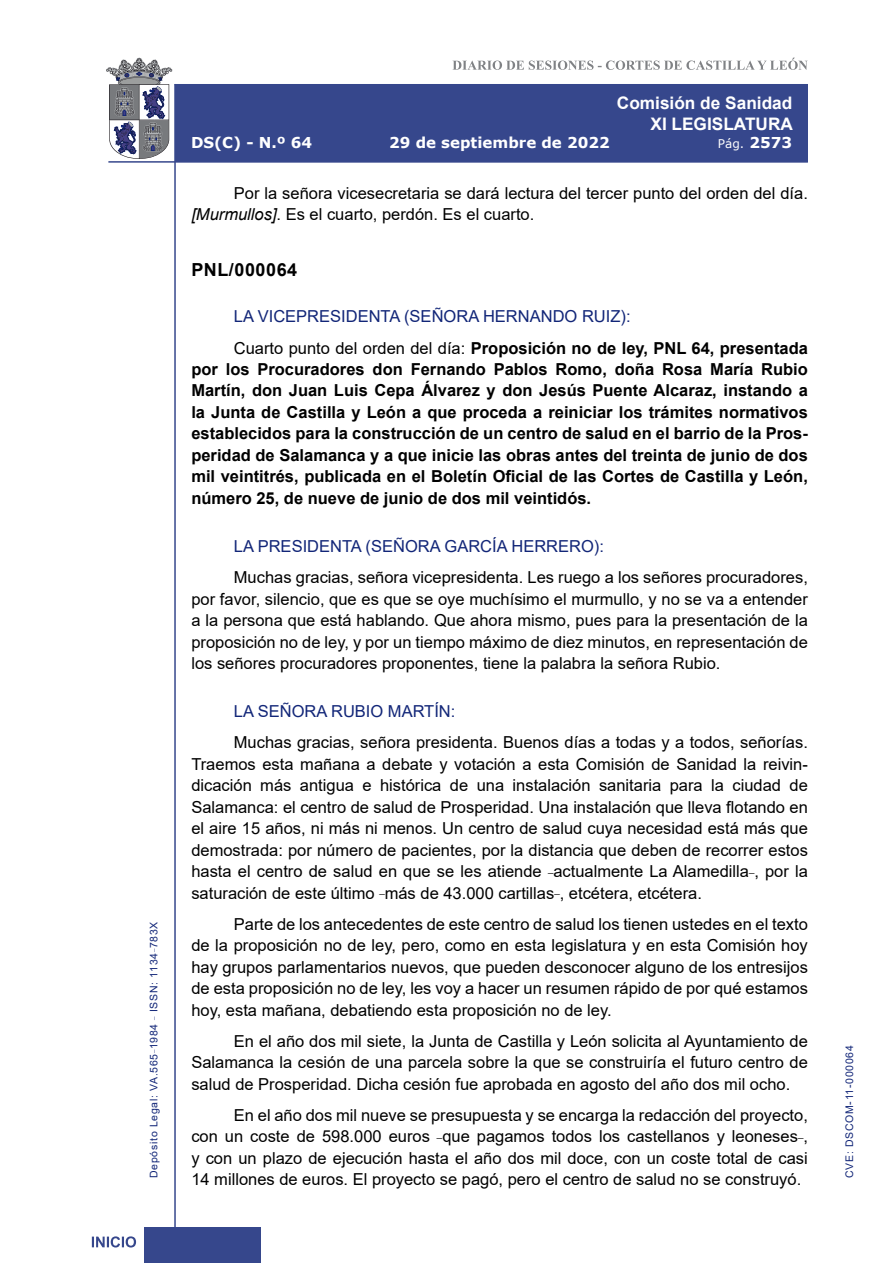
<style>
.page{position:relative;width:893px;height:1263px;background:#fff}
.page>*{position:absolute;margin:0;border:0;box-sizing:border-box;transform-origin:0 0}
.MarcadorPrimerNivel{font:700 18px "Arial";letter-spacing:.03em;color:#000}
.t1{font:700 17.25px/20.7px "Arial";color:#fff;text-align:right}
.t2{font:16.5px/21.5px "Arial";color:#000;text-align:justify}
.t3{font:700 16.5px/21.5px "Arial";color:#000;text-align:justify}
.Orador{font:16.5px "Arial";color:#122678}
.t4{font:700 15px "Verdana";color:#fff}
.t5{font:12px "Verdana";color:#fff}
.t6{font:10.5px "Arial";letter-spacing:.065em;color:#122678}
.s1{font-weight:700;font-size:15px}
.s2{font-style:italic}
.s3{font-weight:400}
</style>
<div class="page">
<svg style="left:452px;top:58px;width:356px;height:12px"></svg>
<hr style="left:174px;top:84px;width:2px;height:1179px;background:#36478c">
<div style="left:144px;top:1227px;width:117px;height:36px;background:#36478c"></div>
<div style="left:175px;top:84px;width:633px;height:78px;background:#36478c"></div>
<hr style="left:108px;top:161px;width:700px;height:2px;background:#36478c">
<svg style="left:92px;top:1236px;width:44px;height:11px"></svg>
<svg style="left:106px;top:58px;width:66px;height:101px"></svg>
<p class="t6" style="left:146px;top:1178px;width:258px;rotate:-90deg">Depósito Legal: VA.565<sup>_</sup>1984 <sup>_</sup> ISSN: 1134<sup>_</sup>783X</p>
<p class="t1" style="left:617px;top:93px;width:178px">Comisión de Sanidad<br>XI LEGISLATURA</p>
<p class="t4" style="left:191px;top:132px;width:123px">DS(C) - N.º 64</p>
<p class="t4" style="left:389px;top:132px;width:222px">29 de septiembre de 2022</p>
<p class="t5" style="left:718px;top:135px;width:76px">Pág. <span class="s1">2573</span></p>
<p class="t2" style="left:191px;top:183px;width:618px;line-height:21px;text-indent:43px">Por la señora vicesecretaria se dará lectura del tercer punto del orden del día. <span class="s2">[Murmullos]</span>. Es el cuarto, perdón. Es el cuarto.</p>
<p class="MarcadorPrimerNivel" style="left:191px;top:257px;width:107px">PNL/000064</p>
<p class="Orador" style="left:234px;top:305px;width:398px">LA VICEPRESIDENTA (SEÑORA HERNANDO RUIZ):</p>
<p class="t3" style="left:191px;top:337px;width:618px;text-indent:43px"><span class="s3">Cuarto punto del orden del día:</span> Proposición no de ley, PNL 64, presentada por los Procuradores don Fernando Pablos Romo, doña Rosa María Rubio Martín, don Juan Luis Cepa Álvarez y don Jesús Puente Alcaraz, instando a la Junta de Castilla y León a que proceda a reiniciar los trámites normativos establecidos para la construcción de un centro de salud en el barrio de la Pros&shy;peridad de Salamanca y a que inicie las obras antes del treinta de junio de dos mil veintitrés, publicada en el Boletín Oficial de las Cortes de Castilla y León, número 25, de nueve de junio de dos mil veintidós.</p>
<p class="Orador" style="left:234px;top:535px;width:372px">LA PRESIDENTA (SEÑORA GARCÍA HERRERO):</p>
<p class="t2" style="left:191px;top:566px;width:618px;text-indent:43px">Muchas gracias, señora vicepresidenta. Les ruego a los señores procuradores, por favor, silencio, que es que se oye muchísimo el murmullo, y no se va a entender a la persona que está hablando. Que ahora mismo, pues para la presentación de la proposición no de ley, y por un tiempo máximo de diez minutos, en representación de los señores procuradores proponentes, tiene la palabra la señora Rubio.</p>
<p class="Orador" style="left:234px;top:700px;width:223px">LA SEÑORA RUBIO MARTÍN:</p>
<p class="t2" style="left:191px;top:732px;width:618px;text-indent:43px">Muchas gracias, señora presidenta. Buenos días a todas y a todos, señorías.<br>Traemos esta mañana a debate y votación a esta Comisión de Sanidad la reivin&shy;dicación más antigua e histórica de una instalación sanitaria para la ciudad de Salamanca: el centro de salud de Prosperidad. Una instalación que lleva flotando en el aire 15 años, ni más ni menos. Un centro de salud cuya necesidad está más que demostrada: por número de pacientes, por la distancia que deben de recorrer estos hasta el centro de salud en que se les atiende <sup>_</sup>actualmente La Alamedilla<sup>_</sup>, por la saturación de este último <sup>_</sup>más de 43.000 cartillas<sup>_</sup>, etcétera, etcétera.</p>
<p class="t2" style="left:191px;top:913px;width:618px;text-indent:43px">Parte de los antecedentes de este centro de salud los tienen ustedes en el texto de la proposición no de ley, pero, como en esta legislatura y en esta Comisión hoy hay grupos parlamentarios nuevos, que pueden desconocer alguno de los entresijos de esta proposición no de ley, les voy a hacer un resumen rápido de por qué estamos hoy, esta mañana, debatiendo esta proposición no de ley.</p>
<p class="t2" style="left:191px;top:1030px;width:618px;text-indent:43px">En el año dos mil siete, la Junta de Castilla y León solicita al Ayuntamiento de Salamanca la cesión de una parcela sobre la que se construiría el futuro centro de salud de Prosperidad. Dicha cesión fue aprobada en agosto del año dos mil ocho.</p>
<p class="t2" style="left:191px;top:1104px;width:618px;text-indent:43px">En el año dos mil nueve se presupuesta y se encarga la redacción del proyecto, con un coste de 598.000 euros <sup>_</sup>que pagamos todos los castellanos y leoneses<sup>_</sup>, y con un plazo de ejecución hasta el año dos mil doce, con un coste total de casi 14 millones de euros. El proyecto se pagó, pero el centro de salud no se construyó.</p>
<p class="t6" style="left:842px;top:1178px;width:134px;rotate:-90deg">CVE: DSCOM-11-000064</p>
</div>
